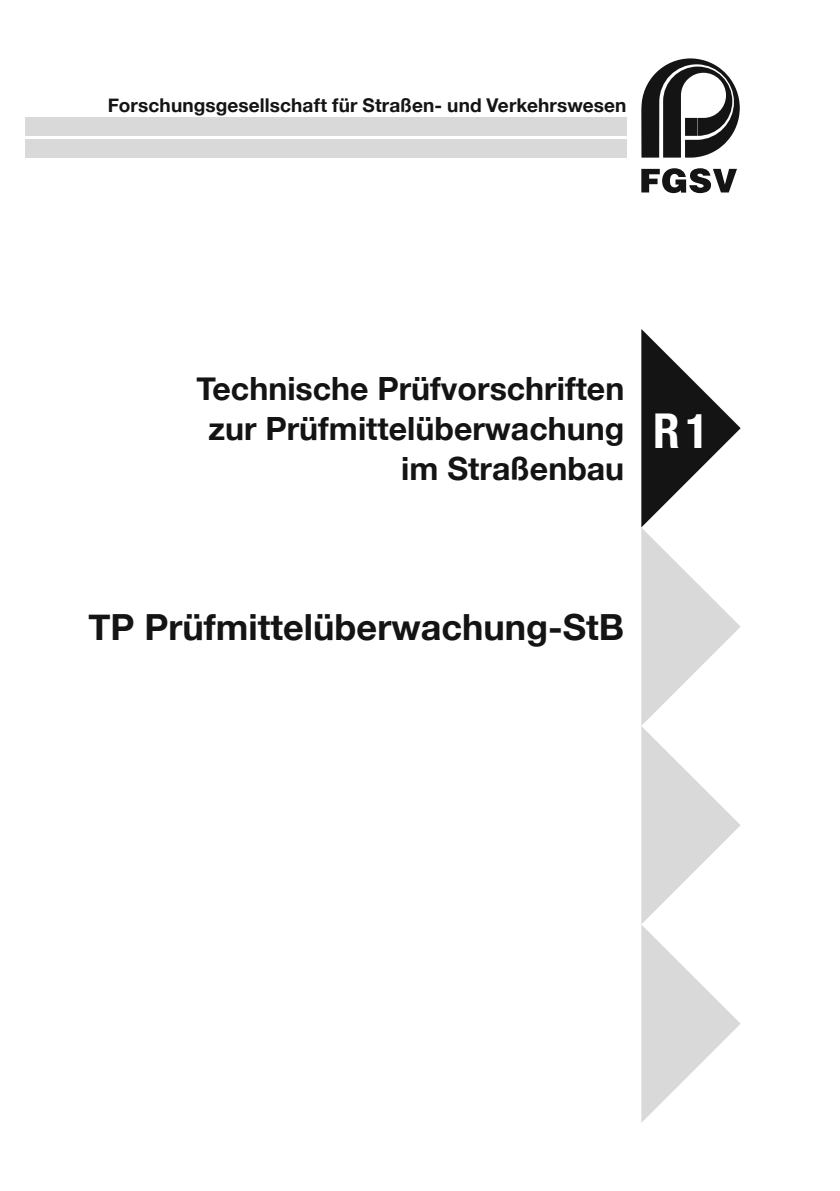
<style>
.page{position:relative;width:840px;height:1191px;background:#fff}
.page>*{position:absolute;margin:0;border:0;box-sizing:border-box;transform-origin:0 0}
.t1{font:700 condensed 48px "Helvetica Neue";color:#fff}
.t2{font:700 36px "Helvetica Neue";color:#131413}
.t3{font:700 32px/40px "Helvetica Neue";color:#131413;text-align:right}
.t4{font:700 19px "Helvetica Neue";letter-spacing:.005em;color:#131413}
</style>
<div class="page">
<svg style="left:641px;top:329px;width:99px;height:794px"></svg>
<div style="left:26px;top:118px;width:600px;height:18px;background:#d9d9d9"></div>
<div style="left:26px;top:139px;width:600px;height:18px;background:#d9d9d9"></div>
<svg style="left:641px;top:58px;width:98px;height:100px"></svg>
<svg style="left:641px;top:168px;width:95px;height:25px"></svg>
<p class="t4" style="left:108px;top:94px;width:520px">Forschungsgesellschaft für Straßen- und Verkehrswesen</p>
<p class="t3" style="left:196px;top:367px;width:429px">Technische Prüfvorschriften zur Prüfmittelüberwachung im Straßenbau</p>
<h1 class="t1" style="left:653px;top:402px;width:57px">R 1</h1>
<p class="t2" style="left:88px;top:605px;width:537px">TP Prüfmittelüberwachung-StB</p>
</div>
